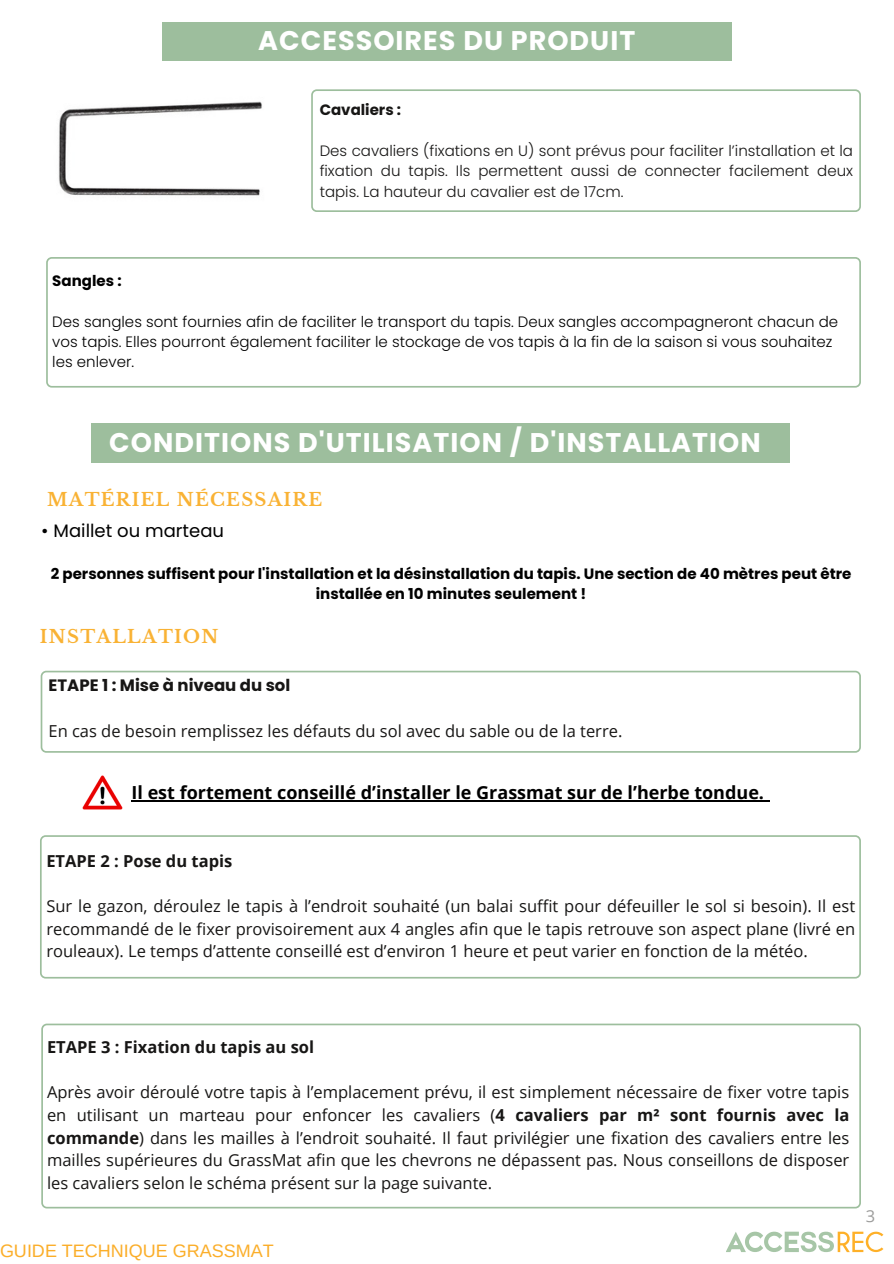
<style>
.page{position:relative;width:894px;height:1264px;background:#fff}
.page>*{position:absolute;margin:0;border:0;box-sizing:border-box;transform-origin:0 0}
.t1{font:700 27px "Poppins";letter-spacing:.04em;color:#fff}
.t2{font:700 18px "Open Sans";color:#000}
.t3{font:700 18px "Libre Baskerville";letter-spacing:.07em;color:#f9b234}
.t4{font:18px "Arimo";color:#fbae2a}
.t5{font:18px "Poppins";color:#000}
.t6{font:16.5px/22.5px "Open Sans";color:#171615;text-align:justify}
.t7{font:700 16.5px "Open Sans";color:#171615}
.t8{font:700 16.5px "Poppins";color:#171615}
.t9{font:16.5px "Open Sans";color:#9c9c9b}
.t10{font:300 15px/20.2px "Poppins";color:#000}
.t11{font:300 15px/20.2px "Poppins";color:#171615;text-align:justify}
.t12{font:700 15px/20.2px "Poppins";color:#000;text-align:center}
.t13{font:700 15px "Poppins";color:#171615}
.s1{font-weight:700}
</style>
<div class="page">
<svg style="left:726px;top:1231px;width:157px;height:21px"></svg>
<svg style="left:311px;top:89px;width:549px;height:123px"></svg>
<svg style="left:46px;top:257px;width:814px;height:130px"></svg>
<div style="left:162px;top:22px;width:569px;height:39px;background:#9dbe9d"></div>
<img style="left:58px;top:101px;width:204px;height:95px">
<div style="left:91px;top:423px;width:698px;height:39px;background:#9dbe9d"></div>
<svg style="left:41px;top:670px;width:819px;height:82px"></svg>
<svg style="left:40px;top:835px;width:820px;height:143px"></svg>
<svg style="left:41px;top:1023px;width:819px;height:185px"></svg>
<hr style="left:131px;top:800px;width:633px;height:1px;background:#000">
<img style="left:83px;top:775px;width:39px;height:34px">
<h6 class="t1" style="left:258px;top:22px;width:378px">ACCESSOIRES DU PRODUIT</h6>
<h1 class="t13" style="left:319px;top:100px;width:83px">Cavaliers :</h1>
<p class="t11" style="left:319px;top:141px;width:534px">Des cavaliers (fixations en U) sont prévus pour faciliter l’installation et la fixation du tapis. Ils permettent aussi de connecter facilement deux tapis. La hauteur du cavalier est de 17cm.</p>
<h6 class="t12" style="left:52px;top:271px;width:71px">Sangles :</h6>
<p class="t10" style="left:52px;top:311px;width:787px">Des sangles sont fournies afin de faciliter le transport du tapis. Deux sangles accompagneront chacun de vos tapis. Elles pourront également faciliter le stockage de vos tapis à la fin de la saison si vous souhaitez les enlever.</p>
<h2 class="t1" style="left:109px;top:423px;width:652px">CONDITIONS D'UTILISATION / D'INSTALLATION</h2>
<h2 class="t3" style="left:47px;top:488px;width:277px">MATÉRIEL NÉCESSAIRE</h2>
<h5 class="t5" style="left:41px;top:518px;width:184px">• Maillet ou marteau</h5>
<h6 class="t12" style="left:51px;top:563px;width:802px">2 personnes suffisent pour l'installation et la désinstallation du tapis. Une section de 40 mètres peut être installée en 10 minutes seulement !</h6>
<h4 class="t3" style="left:40px;top:625px;width:180px">INSTALLATION</h4>
<h5 class="t8" style="left:48px;top:673px;width:243px">ETAPE 1 : Mise à niveau du sol</h5>
<p class="t6" style="left:48px;top:719px;width:575px">En cas de besoin remplissez les défauts du sol avec du sable ou de la terre.</p>
<h5 class="t2" style="left:131px;top:779px;width:634px">Il est fortement conseillé d’installer le Grassmat sur de l’herbe tondue.</h5>
<h4 class="t7" style="left:46px;top:849px;width:187px">ETAPE 2 : Pose du tapis</h4>
<h4 class="t6" style="left:46px;top:894px;width:810px">Sur le gazon, déroulez le tapis à l’endroit souhaité (un balai suffit pour défeuiller le sol si besoin). Il est recommandé de le fixer provisoirement aux 4 angles afin que le tapis retrouve son aspect plane (livré en rouleaux). Le temps d’attente conseillé est d’environ 1 heure et peut varier en fonction de la météo.</h4>
<h5 class="t7" style="left:47px;top:1035px;width:268px">ETAPE 3 : Fixation du tapis au sol</h5>
<h4 class="t6" style="left:47px;top:1080px;width:803px">Après avoir déroulé votre tapis à l’emplacement prévu, il est simplement nécessaire de fixer votre tapis en utilisant un marteau pour enfoncer les cavaliers (<span class="s1">4 cavaliers par m² sont fournis avec la commande</span>) dans les mailles à l’endroit souhaité. Il faut privilégier une fixation des cavaliers entre les mailles supérieures du GrassMat afin que les chevrons ne dépassent pas. Nous conseillons de disposer les cavaliers selon le schéma présent sur la page suivante.</h4>
<p class="t4" style="left:0;top:1240px;width:275px">GUIDE TECHNIQUE GRASSMAT</p>
<p class="t9" style="left:865px;top:1203px;width:11px">3</p>
</div>
